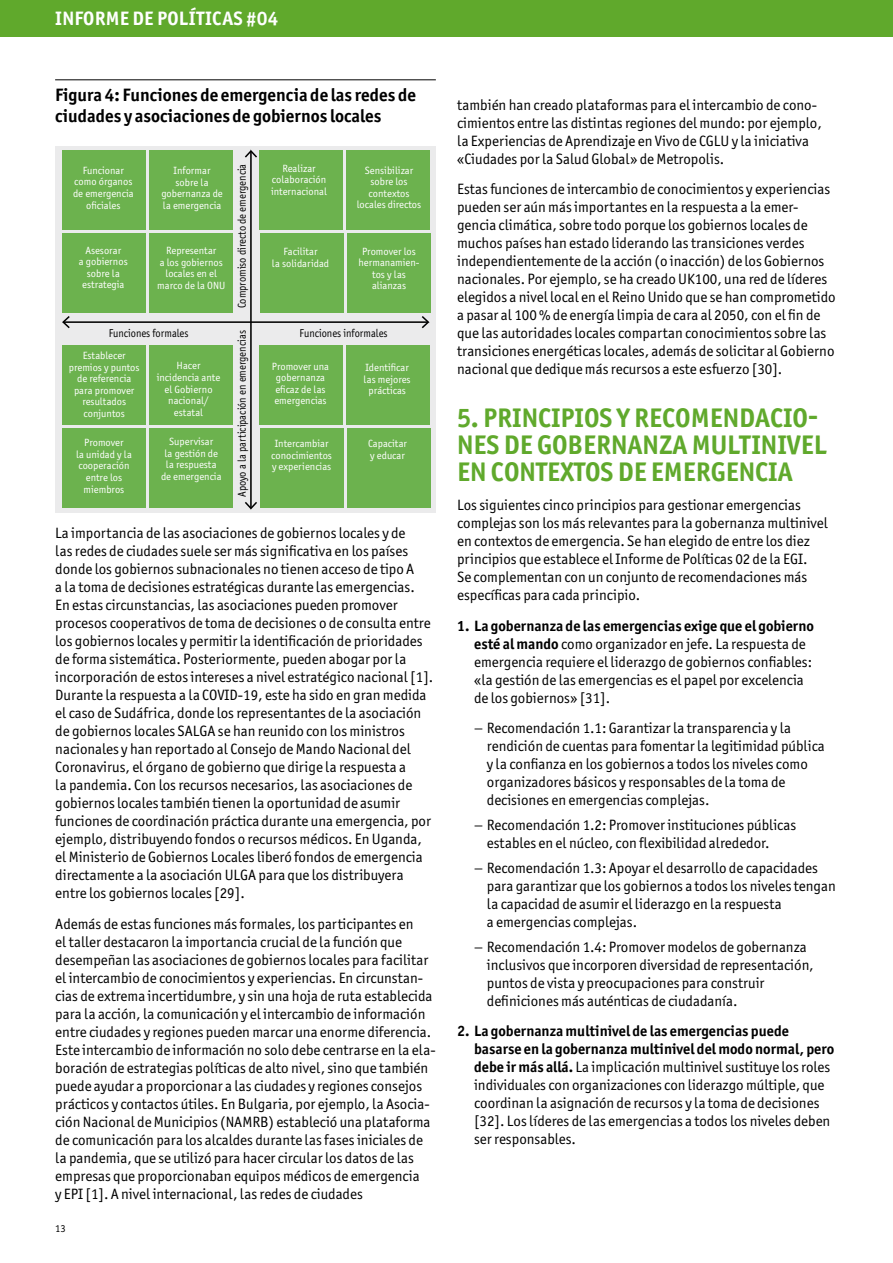
<style>
.page{position:relative;width:893px;height:1263px;background:#fff}
.page>*{position:absolute;margin:0;border:0;box-sizing:border-box;transform-origin:0 0}
.t1{font:700 27px/27px "Officina Sans ITC Pro";color:#60a92c}
.t2{font:700 19.5px "Officina Sans ITC Pro";letter-spacing:.01em;color:#fff}
.t3{font:700 18px/21px "Officina Sans ITC Pro";color:#000}
.t4{font:15px/18px "Officina Sans ITC Pro";color:#000}
.t5{font:12px "Officina Sans ITC Pro";color:#000}
.t6{font:11.4px "Officina Sans ITC Pro";color:#000;scale:.92 1}
.t7{font:10.5px/11.6px "Officina Sans ITC Pro";color:#fff;text-align:center}
.t8{font:10.5px "Officina Sans ITC Pro";color:#000}
.s1{font-weight:700}
.s2{font-family:"Myriad Pro"}
</style>
<div class="page">
<div style="left:0;top:0;width:893px;height:36px;background:#60a92c"></div>
<hr style="left:55px;top:80px;width:381px;height:1px;background:#000">
<div style="left:55px;top:146px;width:381px;height:366px;background:#ebebec"></div>
<div style="left:63px;top:233px;width:83px;height:80px;background:#6cb24e"></div>
<div style="left:150px;top:233px;width:83px;height:80px;background:#6cb24e"></div>
<div style="left:62px;top:150px;width:84px;height:80px;background:#6cb24e"></div>
<div style="left:149px;top:150px;width:84px;height:80px;background:#6cb24e"></div>
<div style="left:260px;top:233px;width:84px;height:80px;background:#6cb24e"></div>
<div style="left:347px;top:233px;width:84px;height:80px;background:#6cb24e"></div>
<div style="left:260px;top:150px;width:83px;height:80px;background:#6cb24e"></div>
<div style="left:347px;top:150px;width:83px;height:80px;background:#6cb24e"></div>
<div style="left:63px;top:428px;width:83px;height:80px;background:#6cb24e"></div>
<div style="left:150px;top:428px;width:83px;height:80px;background:#6cb24e"></div>
<div style="left:62px;top:345px;width:84px;height:80px;background:#6cb24e"></div>
<div style="left:149px;top:345px;width:84px;height:80px;background:#6cb24e"></div>
<div style="left:260px;top:428px;width:84px;height:80px;background:#6cb24e"></div>
<div style="left:347px;top:428px;width:84px;height:80px;background:#6cb24e"></div>
<div style="left:260px;top:345px;width:83px;height:80px;background:#6cb24e"></div>
<div style="left:347px;top:345px;width:83px;height:80px;background:#6cb24e"></div>
<hr style="left:250px;top:152px;width:2px;height:356px;background:#000">
<svg style="left:245px;top:150px;width:12px;height:8px"></svg>
<svg style="left:245px;top:502px;width:12px;height:7px"></svg>
<hr style="left:64px;top:321px;width:364px;height:2px;background:#000">
<svg style="left:422px;top:316px;width:7px;height:12px"></svg>
<svg style="left:62px;top:316px;width:8px;height:12px"></svg>
<h2 class="t2" style="left:55px;top:6px;width:224px">INFORME DE POLÍTICAS #04</h2>
<p class="t5" style="left:77px;top:84px;width:56px">un ministro</p>
<p class="t5" style="left:274px;top:84px;width:57px">de ciudades</p>
<p class="t3" style="left:55px;top:84px;width:362px">Figura 4: Funciones de emergencia de las redes de ciudades y asociaciones de gobiernos locales</p>
<p class="t7" style="left:271px;top:162px;width:58px">Realizar colaboración internacional</p>
<p class="t7" style="left:73px;top:165px;width:62px">Funcionar como órganos de emergencia oficiales</p>
<p class="t6" style="left:235px;top:308px;width:159px;rotate:-90deg">Compromiso directo de emergencia</p>
<p class="t6" style="left:109px;top:327px;width:88px">Funciones formales</p>
<p class="t6" style="left:300px;top:327px;width:97px">Funciones informales</p>
<p class="t7" style="left:357px;top:164px;width:66px">Sensibilizar sobre los contextos locales directos</p>
<p class="t7" style="left:359px;top:245px;width:63px">Promover los hermanamien&shy;tos y las alianzas</p>
<p class="t7" style="left:161px;top:165px;width:63px">Informar sobre la gobernanza de la emergencia</p>
<p class="t7" style="left:157px;top:245px;width:70px">Representar<br>a los gobiernos locales en el marco de la ONU</p>
<p class="t7" style="left:79px;top:244px;width:50px">Asesorar<br>a gobiernos sobre la estrategia</p>
<p class="t7" style="left:272px;top:246px;width:59px">Facilitar<br>la solidaridad</p>
<p class="t6" style="left:235px;top:497px;width:183px;rotate:-90deg">Apoyo a la participación en emergencias</p>
<p class="t7" style="left:69px;top:350px;width:72px">Establecer premios y puntos de referencia para promover resultados conjuntos</p>
<p class="t7" style="left:76px;top:437px;width:57px">Promover<br>la unidad y la cooperación entre los miembros</p>
<p class="t7" style="left:157px;top:360px;width:65px">Hacer incidencia ante el Gobierno nacional/ estatal</p>
<p class="t7" style="left:161px;top:436px;width:62px">Supervisar<br>la gestión de la respuesta de emergencia</p>
<p class="t7" style="left:272px;top:360px;width:59px;text-align:left">Promover una gobernanza eficaz de las emergencias</p>
<p class="t7" style="left:271px;top:438px;width:62px">Intercambiar conocimientos y experiencias</p>
<p class="t7" style="left:364px;top:362px;width:49px">Identificar las mejores prácticas</p>
<p class="t7" style="left:368px;top:438px;width:41px;text-align:left">Capacitar y educar</p>
<p class="t4" style="left:55px;top:524px;width:380px">La importancia de las asociaciones de gobiernos locales y de<br>las redes de ciudades suele ser más significativa en los países donde los gobiernos subnacionales no tienen acceso de tipo A<br>a la toma de decisiones estratégicas durante las emergencias.<br>En estas circunstancias, las asociaciones pueden promover procesos cooperativos de toma de decisiones o de consulta entre los gobiernos locales y permitir la identificación de prioridades de forma sistemática. Posteriormente, pueden abogar por la incorporación de estos intereses a nivel estratégico nacional [1].<br>Durante la respuesta a la COVID-19, este ha sido en gran medida el caso de Sudáfrica, donde los representantes de la asociación de gobiernos locales SALGA se han reunido con los ministros nacionales y han reportado al Consejo de Mando Nacional del Coronavirus, el órgano de gobierno que dirige la respuesta a<br>la pandemia. Con los recursos necesarios, las asociaciones de gobiernos locales también tienen la oportunidad de asumir funciones de coordinación práctica durante una emergencia, por ejemplo, distribuyendo fondos o recursos médicos. En Uganda, el Ministerio de Gobiernos Locales liberó fondos de emergencia directamente a la asociación ULGA para que los distribuyera entre los gobiernos locales [29].</p>
<p class="t4" style="left:55px;top:915px;width:382px">Además de estas funciones más formales, los participantes en<br>el taller destacaron la importancia crucial de la función que desempeñan las asociaciones de gobiernos locales para facilitar el intercambio de conocimientos y experiencias. En circunstan&shy;cias de extrema incertidumbre, y sin una hoja de ruta establecida para la acción, la comunicación y el intercambio de información entre ciudades y regiones pueden marcar una enorme diferencia.<br>Este intercambio de información no solo debe centrarse en la ela&shy;boración de estrategias políticas de alto nivel, sino que también puede ayudar a proporcionar a las ciudades y regiones consejos prácticos y contactos útiles. En Bulgaria, por ejemplo, la Asocia&shy;ción Nacional de Municipios (NAMRB) estableció una plataforma de comunicación para los alcaldes durante las fases iniciales de la pandemia, que se utilizó para hacer circular los datos de las empresas que proporcionaban equipos médicos de emergencia<br>y EPI [1]. A nivel internacional, las redes de ciudades</p>
<p class="t8" style="left:55px;top:1222px;width:12px">13</p>
<p class="t4" style="left:457px;top:96px;width:366px">también han creado plataformas para el intercambio de cono&shy;cimientos entre las distintas regiones del mundo: por ejemplo, la Experiencias de Aprendizaje en Vivo de CGLU y la iniciativa «Ciudades por la Salud Global» de Metropolis.</p>
<p class="t4" style="left:457px;top:180px;width:380px">Estas funciones de intercambio de conocimientos y experiencias pueden ser aún más importantes en la respuesta a la emer&shy;gencia climática, sobre todo porque los gobiernos locales de muchos países han estado liderando las transiciones verdes independientemente de la acción (o inacción) de los Gobiernos nacionales. Por ejemplo, se ha creado UK100, una red de líderes elegidos a nivel local en el Reino Unido que se han comprometido a pasar al 100 % de energía limpia de cara al 2050, con el fin de que las autoridades locales compartan conocimientos sobre las transiciones energéticas locales, además de solicitar al Gobierno nacional que dedique más recursos a este esfuerzo [30].</p>
<h1 class="t1" style="left:457px;top:404px;width:371px">5. PRINCIPIOS Y RECOMENDACIO-<br>NES DE GOBERNANZA MULTINIVEL<br>EN CONTEXTOS DE EMERGENCIA</h1>
<p class="t4" style="left:457px;top:496px;width:372px">Los siguientes cinco principios para gestionar emergencias complejas son los más relevantes para la gobernanza multinivel en contextos de emergencia. Se han elegido de entre los diez principios que establece el Informe de Políticas 02 de la EGI.<br>Se complementan con un conjunto de recomendaciones más específicas para cada principio.</p>
<p class="t4" style="left:474px;top:616px;width:341px;text-indent:-17px"><span class="s1">1. La gobernanza de las emergencias exige que el gobierno esté al mando</span> como organizador en jefe. La respuesta de emergencia requiere el liderazgo de gobiernos confiables: «la gestión de las emergencias es el papel por excelencia de los gobiernos» [31].</p>
<p class="t4" style="left:487px;top:719px;width:339px;text-indent:-13px"><span class="s2">−</span> Recomendación 1.1: Garantizar la transparencia y la rendición de cuentas para fomentar la legitimidad pública y la confianza en los gobiernos a todos los niveles como organizadores básicos y responsables de la toma de decisiones en emergencias complejas.</p>
<p class="t4" style="left:487px;top:816px;width:311px;text-indent:-13px"><span class="s2">−</span> Recomendación 1.2: Promover instituciones públicas estables en el núcleo, con flexibilidad alrededor.</p>
<p class="t4" style="left:487px;top:859px;width:350px;text-indent:-13px"><span class="s2">−</span> Recomendación 1.3: Apoyar el desarrollo de capacidades para garantizar que los gobiernos a todos los niveles tengan la capacidad de asumir el liderazgo en la respuesta<br>a emergencias complejas.</p>
<p class="t4" style="left:487px;top:937px;width:328px;text-indent:-13px"><span class="s2">−</span> Recomendación 1.4: Promover modelos de gobernanza inclusivos que incorporen diversidad de representación, puntos de vista y preocupaciones para construir definiciones más auténticas de ciudadanía.</p>
<p class="t4" style="left:474px;top:1022px;width:362px;text-indent:-17px"><span class="s1">2. La gobernanza multinivel de las emergencias puede basarse en la gobernanza multinivel del modo normal, pero debe ir más allá.</span> La implicación multinivel sustituye los roles individuales con organizaciones con liderazgo múltiple, que coordinan la asignación de recursos y la toma de decisiones [32]. Los líderes de las emergencias a todos los niveles deben ser responsables.</p>
</div>
